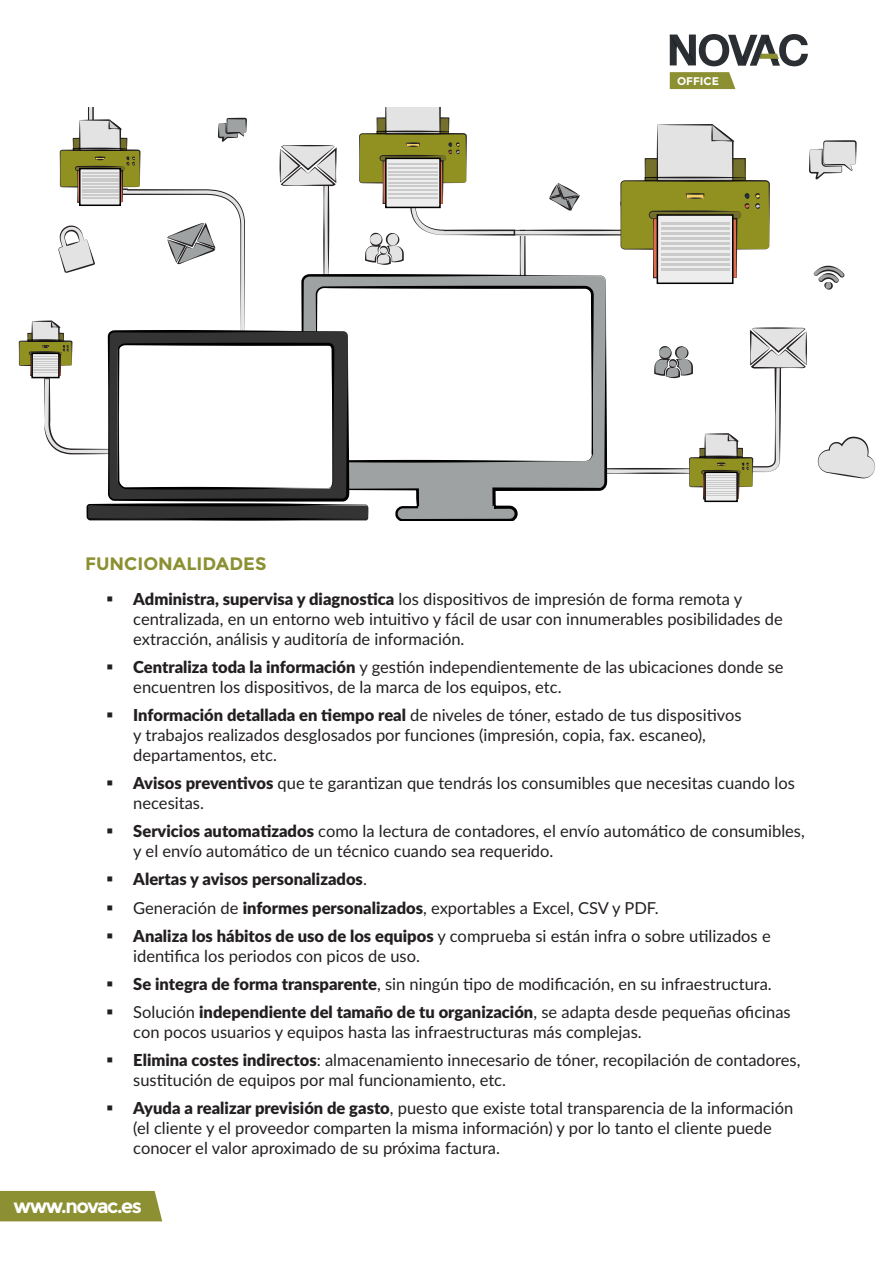
<style>
.page{position:relative;width:893px;height:1263px;background:#fff}
.page>*{position:absolute;margin:0;border:0;box-sizing:border-box;transform-origin:0 0}
.t1{font:700 19.5px "Montserrat";letter-spacing:-.075em;color:#fff}
.Título_Office{font:700 18px "Montserrat";color:#8b9032}
.t2{font:16.5px/19.8px "Lato";color:#231f20}
.t3{font:900 16.5px "Lato";color:#231f20}
.t4{font:700 11.1px "Montserrat";color:#fff}
.s1{font-weight:900}
.s2{font-weight:400}
</style>
<div class="page">
<svg style="left:670px;top:34px;width:138px;height:32px"></svg>
<svg style="left:670px;top:72px;width:65px;height:17px"></svg>
<div style="left:0;top:1191px;width:162px;height:30px;background:#8c9032"></div>
<svg style="left:19px;top:107px;width:857px;height:413px"></svg>
<p class="t4" style="left:677px;top:74px;width:43px">OFFICE</p>
<p class="Título_Office" style="left:85px;top:553px;width:183px">FUNCIONALIDADES</p>
<p class="t2" style="left:133px;top:588px;width:651px"><span class="s1">Administra, supervisa y diagnostica</span> los dispositivos de impresión de forma remota y centralizada, en un entorno web intuitivo y fácil de usar con innumerables posibilidades de extracción, análisis y auditoría de información.</p>
<p class="t2" style="left:133px;top:656px;width:652px"><span class="s1">Centraliza toda la información</span> y gestión independientemente de las ubicaciones donde se encuentren los dispositivos, de la marca de los equipos, etc.</p>
<p class="t2" style="left:133px;top:704px;width:610px"><span class="s1">Información detallada en tiempo real</span> de niveles de tóner, estado de tus dispositivos y trabajos realizados desglosados por funciones (impresión, copia, fax. escaneo), departamentos, etc.</p>
<p class="t2" style="left:133px;top:772px;width:663px"><span class="s1">Avisos preventivos</span> que te garantizan que tendrás los consumibles que necesitas cuando los necesitas.</p>
<p class="t2" style="left:133px;top:820px;width:673px"><span class="s1">Servicios automatizados</span> como la lectura de contadores, el envío automático de consumibles, y el envío automático de un técnico cuando sea requerido.</p>
<p class="t3" style="left:133px;top:867px;width:235px">Alertas y avisos personalizados<span class="s2">.</span></p>
<p class="t2" style="left:133px;top:897px;width:527px">Generación de <span class="s1">informes personalizados</span>, exportables a Excel, CSV y PDF.</p>
<p class="t2" style="left:133px;top:925px;width:639px"><span class="s1">Analiza los hábitos de uso de los equipos</span> y comprueba si están infra o sobre utilizados e identifica los periodos con picos de uso.</p>
<p class="t2" style="left:133px;top:973px;width:640px"><span class="s1">Se integra de forma transparente</span>, sin ningún tipo de modificación, en su infraestructura.</p>
<p class="t2" style="left:133px;top:1002px;width:659px">Solución <span class="s1">independiente del tamaño de tu organización</span>, se adapta desde pequeñas oficinas con pocos usuarios y equipos hasta las infraestructuras más complejas.</p>
<p class="t2" style="left:133px;top:1050px;width:669px"><span class="s1">Elimina costes indirectos</span>: almacenamiento innecesario de tóner, recopilación de contadores, sustitución de equipos por mal funcionamiento, etc.</p>
<p class="t2" style="left:133px;top:1098px;width:662px"><span class="s1">Ayuda a realizar previsión de gasto</span>, puesto que existe total transparencia de la información (el cliente y el proveedor comparten la misma información) y por lo tanto el cliente puede conocer el valor aproximado de su próxima factura.</p>
<p class="t1" style="left:14px;top:1194px;width:130px">www.novac.es</p>
</div>
